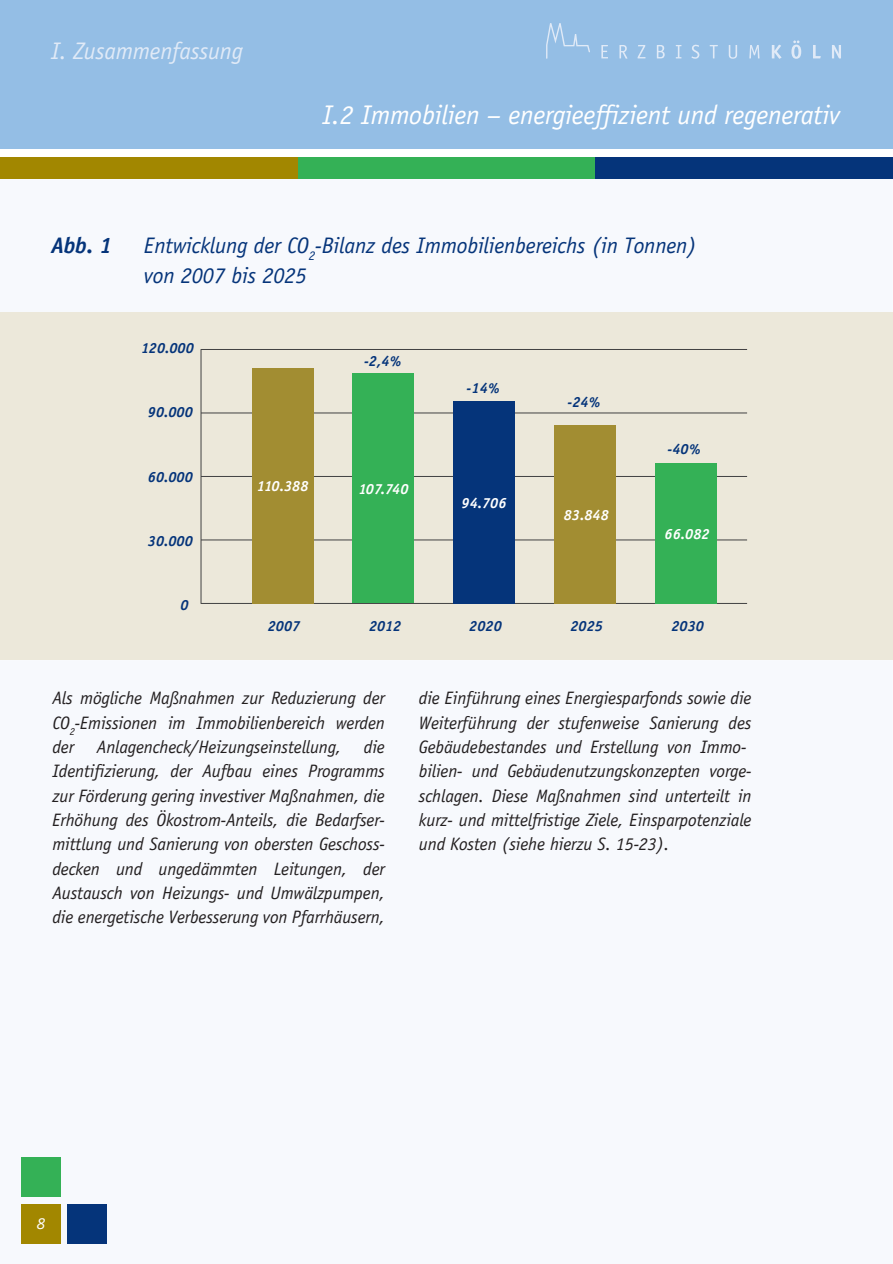
<style>
.page{position:relative;width:893px;height:1264px;background:#fff}
.page>*{position:absolute;margin:0;border:0;box-sizing:border-box;transform-origin:0 0}
.t1{font:italic 27px "Officina Sans LT";letter-spacing:-.01em;color:#fff}
.t2{font:italic 24px "Officina Sans LT";letter-spacing:-.01em;color:#e0eaf7}
.t3{font:italic 22.5px/30.3px "Officina Sans LT";letter-spacing:-.01em;color:#05347a}
.t4{font:italic 700 22.5px "Officina Sans LT";color:#05347a}
.t5{font:italic 18px/24.3px "Officina Sans LT";letter-spacing:-.01em;color:#231f20;text-align:justify}
.t6{font:italic 16.5px "Officina Sans LT";color:#fff}
.t7{font:italic 700 14.7px "Officina Sans LT";color:#05347a}
.t8{font:italic 700 14.7px "Officina Sans LT";color:#fff}
</style>
<div class="page">
<div style="left:0;top:312px;width:893px;height:348px;background:#ece8da"></div>
<div style="left:0;top:0;width:893px;height:149px;background:#94bee5"></div>
<hr style="left:201px;top:476px;width:546px;height:1px;background:#414142">
<hr style="left:201px;top:539px;width:546px;height:1px;background:#414142">
<hr style="left:201px;top:603px;width:546px;height:1px;background:#414142">
<hr style="left:201px;top:412px;width:546px;height:1px;background:#414142">
<hr style="left:201px;top:349px;width:546px;height:1px;background:#414142">
<hr style="left:201px;top:349px;width:1px;height:254px;background:#414142">
<div style="left:252px;top:368px;width:61px;height:235px;background:#a28d32"></div>
<div style="left:453px;top:401px;width:62px;height:202px;background:#05347a"></div>
<div style="left:353px;top:373px;width:61px;height:230px;background:#34b156"></div>
<div style="left:554px;top:424px;width:62px;height:179px;background:#a28d32"></div>
<div style="left:655px;top:462px;width:62px;height:141px;background:#34b156"></div>
<svg style="left:601px;top:45px;width:7px;height:13px"></svg>
<svg style="left:619px;top:45px;width:8px;height:14px"></svg>
<svg style="left:638px;top:45px;width:7px;height:13px"></svg>
<svg style="left:657px;top:45px;width:8px;height:13px"></svg>
<svg style="left:676px;top:45px;width:5px;height:13px"></svg>
<svg style="left:691px;top:45px;width:8px;height:14px"></svg>
<svg style="left:710px;top:45px;width:8px;height:13px"></svg>
<svg style="left:729px;top:45px;width:8px;height:14px"></svg>
<svg style="left:749px;top:45px;width:10px;height:13px"></svg>
<svg style="left:772px;top:45px;width:9px;height:14px"></svg>
<svg style="left:791px;top:40px;width:10px;height:19px"></svg>
<svg style="left:813px;top:45px;width:8px;height:13px"></svg>
<svg style="left:832px;top:45px;width:9px;height:13px"></svg>
<svg style="left:546px;top:23px;width:44px;height:36px"></svg>
<div style="left:0;top:158px;width:298px;height:21px;background:#a28700"></div>
<div style="left:298px;top:158px;width:297px;height:21px;background:#34b156"></div>
<div style="left:595px;top:158px;width:298px;height:21px;background:#05347a"></div>
<div style="left:21px;top:1203px;width:39px;height:39px;background:#a28700"></div>
<div style="left:68px;top:1203px;width:39px;height:39px;background:#05347a"></div>
<div style="left:21px;top:1157px;width:39px;height:39px;background:#34b156"></div>
<p class="t2" style="left:51px;top:42px;width:193px">I. Zusammenfassung</p>
<p class="t1" style="left:323px;top:104px;width:519px">I.2 Immobilien – energieeffizient und regenerativ</p>
<p class="t4" style="left:51px;top:236px;width:63px">Abb. 1</p>
<p class="t3" style="left:144px;top:232px;width:554px">Entwicklung der CO<sub>2</sub>-Bilanz des Immobilienbereichs (in Tonnen) von 2007 bis 2025</p>
<p class="t7" style="left:141px;top:342px;width:54px">120.000</p>
<p class="t7" style="left:148px;top:406px;width:47px">90.000</p>
<p class="t7" style="left:148px;top:471px;width:47px">60.000</p>
<p class="t7" style="left:148px;top:535px;width:47px">30.000</p>
<p class="t7" style="left:181px;top:599px;width:10px">0</p>
<p class="t8" style="left:257px;top:480px;width:53px">110.388</p>
<p class="t7" style="left:364px;top:355px;width:39px">-2,4%</p>
<p class="t8" style="left:358px;top:483px;width:52px">107.740</p>
<p class="t7" style="left:467px;top:382px;width:35px">-14%</p>
<p class="t8" style="left:461px;top:497px;width:47px">94.706</p>
<p class="t7" style="left:567px;top:396px;width:35px">-24%</p>
<p class="t8" style="left:564px;top:508px;width:47px">83.848</p>
<p class="t7" style="left:668px;top:443px;width:35px">-40%</p>
<p class="t8" style="left:665px;top:527px;width:47px">66.082</p>
<p class="t7" style="left:268px;top:619px;width:34px">2007</p>
<p class="t7" style="left:369px;top:619px;width:34px">2012</p>
<p class="t7" style="left:469px;top:619px;width:34px">2020</p>
<p class="t7" style="left:570px;top:619px;width:34px">2025</p>
<p class="t7" style="left:671px;top:619px;width:34px">2030</p>
<p class="t5" style="left:52px;top:687px;width:334px">Als mögliche Maßnahmen zur Reduzierung der CO<sub>2</sub>-Emissionen im Immobilienbereich werden der</p>
<p class="t5" style="left:52px;top:736px;width:334px;text-indent:312px">die Identifizierung, der Aufbau eines Programms zur Förderung gering investiver Maßnahmen, die Erhöhung des Ökostrom-Anteils, die Bedarfser&shy;mittlung und Sanierung von obersten Geschoss&shy;decken und ungedämmten Leitungen, der Austausch von Heizungs- und Umwälzpumpen, die energetische Verbesserung von Pfarrhäusern,</p>
<p class="t5" style="left:97px;top:736px;width:246px">Anlagencheck/Heizungseinstellung,</p>
<p class="t5" style="left:419px;top:687px;width:334px;text-align:left">die Einführung eines Energiesparfonds sowie die Weiterführung der stufenweise Sanierung des Gebäudebestandes und Erstellung von Immo&shy;bilien- und Gebäudenutzungskonzepten vorge&shy;schlagen. Diese Maßnahmen sind unterteilt in kurz- und mittelfristige Ziele, Einsparpotenziale und Kosten (siehe hierzu S. 15-23).</p>
<p class="t6" style="left:37px;top:1216px;width:10px">8</p>
</div>
